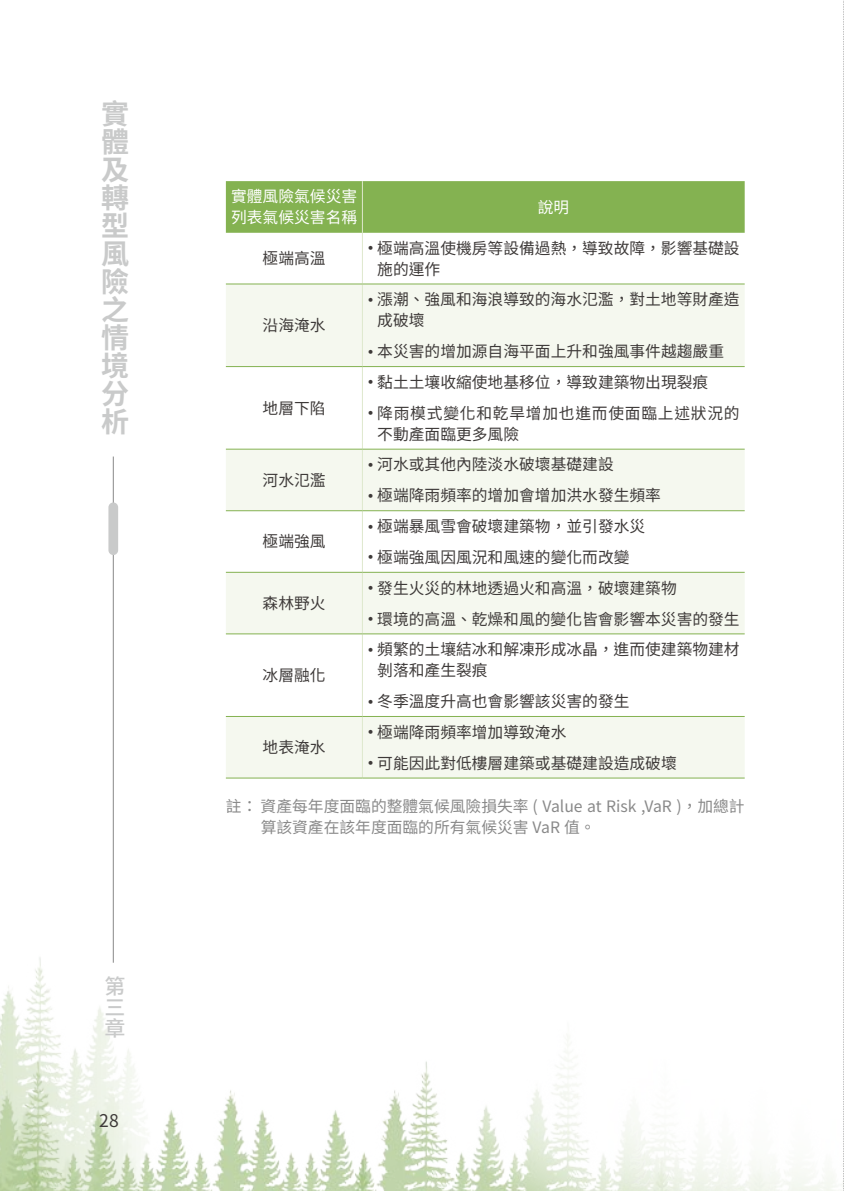
<style>
.page{position:relative;width:844px;height:1191px;background:#fff}
.page>*{position:absolute;margin:0;border:0;box-sizing:border-box;transform-origin:0 0}
.t1{font:700 28px/28px "Noto Sans CJ Ktc";color:#c9caca;text-align:justify}
.t2{font:500 21px/21px "Noto Sans CJ Ktc";color:#c9caca;text-align:justify}
.t3{font:17.5px "Noto Sans CJ Ktc";color:#3e3a39}
.t4{font:15.75px/21px "Noto Sans CJ Ktc";color:#3e3a39}
.t5{font:15.75px/21px "Noto Sans CJ Ktc";color:#898989}
.t6{font:15.75px/21px "Noto Sans CJ Ktc";letter-spacing:.045em;color:#3e3a39}
.t7{font:15.75px/21px "Noto Sans CJ Ktc";color:#fff}
</style>
<div class="page">
<img style="left:167px;top:1090px;width:223px;height:101px">
<img style="left:0;top:914px;width:167px;height:277px">
<svg style="left:390px;top:1035px;width:446px;height:156px"></svg>
<div style="left:226px;top:181px;width:518px;height:52px;background:#84b251"></div>
<svg style="left:226px;top:284px;width:518px;height:493px;fill:#f5f8ef"></svg>
<hr style="left:362px;top:181px;width:1px;height:52px;background:#dee8cd">
<hr style="left:362px;top:233px;width:1px;height:50px;background:#dee8cd">
<hr style="left:362px;top:284px;width:1px;height:82px;background:#dee8cd">
<hr style="left:362px;top:367px;width:1px;height:82px;background:#dee8cd">
<hr style="left:362px;top:449px;width:1px;height:61px;background:#dee8cd">
<hr style="left:362px;top:511px;width:1px;height:61px;background:#dee8cd">
<hr style="left:362px;top:573px;width:1px;height:60px;background:#dee8cd">
<hr style="left:362px;top:634px;width:1px;height:82px;background:#dee8cd">
<hr style="left:362px;top:717px;width:1px;height:60px;background:#dee8cd">
<hr style="left:226px;top:283px;width:136px;height:1px;background:#84b251">
<hr style="left:362px;top:283px;width:382px;height:1px;background:#84b251">
<hr style="left:226px;top:366px;width:136px;height:1px;background:#84b251">
<hr style="left:362px;top:366px;width:382px;height:1px;background:#84b251">
<hr style="left:226px;top:449px;width:136px;height:1px;background:#84b251">
<hr style="left:362px;top:449px;width:382px;height:1px;background:#84b251">
<hr style="left:226px;top:510px;width:136px;height:1px;background:#84b251">
<hr style="left:362px;top:510px;width:382px;height:1px;background:#84b251">
<hr style="left:226px;top:572px;width:136px;height:1px;background:#84b251">
<hr style="left:362px;top:572px;width:382px;height:1px;background:#84b251">
<hr style="left:226px;top:633px;width:136px;height:1px;background:#84b251">
<hr style="left:362px;top:633px;width:382px;height:1px;background:#84b251">
<hr style="left:226px;top:716px;width:136px;height:1px;background:#84b251">
<hr style="left:362px;top:716px;width:382px;height:1px;background:#84b251">
<hr style="left:226px;top:777px;width:136px;height:1px;background:#84b251">
<hr style="left:362px;top:777px;width:382px;height:1px;background:#84b251">
<hr style="left:113px;top:456px;width:1px;height:506px;background:#898989">
<div style="left:108px;top:502px;width:10px;height:53px;background:#c9caca;border-radius:5px"></div>
<svg style="left:843px;top:0;width:1px;height:1191px"></svg>
<h1 class="t1" style="left:101px;top:100px;width:29px">實體及轉型風險之情境分析</h1>
<h2 class="t2" style="left:104px;top:976px;width:22px">第三章</h2>
<p class="t3" style="left:99px;top:1110px;width:21px">28</p>
<p class="t7" style="left:231px;top:186px;width:127px">實體風險氣候災害列表氣候災害名稱</p>
<p class="t7" style="left:537px;top:197px;width:33px">說明</p>
<p class="t4" style="left:262px;top:248px;width:64px">極端高溫</p>
<p class="t4" style="left:377px;top:238px;width:364px;text-indent:-10px">• 極端高溫使機房等設備過熱，導致故障，影響基礎設施的運作</p>
<p class="t4" style="left:262px;top:315px;width:64px">沿海淹水</p>
<p class="t4" style="left:262px;top:398px;width:64px">地層下陷</p>
<p class="t4" style="left:262px;top:470px;width:64px">河水氾濫</p>
<p class="t4" style="left:262px;top:531px;width:64px">極端強風</p>
<p class="t4" style="left:262px;top:593px;width:64px">森林野火</p>
<p class="t4" style="left:262px;top:665px;width:64px">冰層融化</p>
<p class="t4" style="left:377px;top:289px;width:364px;text-indent:-10px">• 漲潮、強風和海浪導致的海水氾濫，對土地等財產造成破壞</p>
<p class="t4" style="left:367px;top:341px;width:358px">• 本災害的增加源自海平面上升和強風事件越趨嚴重</p>
<p class="t4" style="left:367px;top:372px;width:342px">• 黏土土壤收縮使地基移位，導致建築物出現裂痕</p>
<p class="t6" style="left:377px;top:403px;width:364px;text-indent:-10px">• 降雨模式變化和乾旱增加也進而使面臨上述狀況的不動產面臨更多風險</p>
<p class="t4" style="left:367px;top:454px;width:248px">• 河水或其他內陸淡水破壞基礎建設</p>
<p class="t4" style="left:367px;top:485px;width:295px">• 極端降雨頻率的增加會增加洪水發生頻率</p>
<p class="t4" style="left:367px;top:516px;width:279px">• 極端暴風雪會破壞建築物，並引發水災</p>
<p class="t4" style="left:367px;top:547px;width:263px">• 極端強風因風況和風速的變化而改變</p>
<p class="t4" style="left:367px;top:577px;width:311px">• 發生火災的林地透過火和高溫，破壞建築物</p>
<p class="t4" style="left:367px;top:608px;width:374px">• 環境的高溫、乾燥和風的變化皆會影響本災害的發生</p>
<p class="t4" style="left:377px;top:639px;width:364px;text-indent:-10px">• 頻繁的土壤結冰和解凍形成冰晶，進而使建築物建材剝落和產生裂痕</p>
<p class="t4" style="left:367px;top:691px;width:263px">• 冬季溫度升高也會影響該災害的發生</p>
<p class="t4" style="left:367px;top:722px;width:200px">• 極端降雨頻率增加導致淹水</p>
<p class="t4" style="left:367px;top:752px;width:311px">• 可能因此對低樓層建築或基礎建設造成破壞</p>
<p class="t5" style="left:260px;top:796px;width:485px;text-indent:-35px">註：資產每年度面臨的整體氣候風險損失率 ( Value at Risk ,VaR )，加總計算該資產在該年度面臨的所有氣候災害 VaR 值。</p>
<p class="t4" style="left:262px;top:737px;width:64px">地表淹水</p>
</div>
